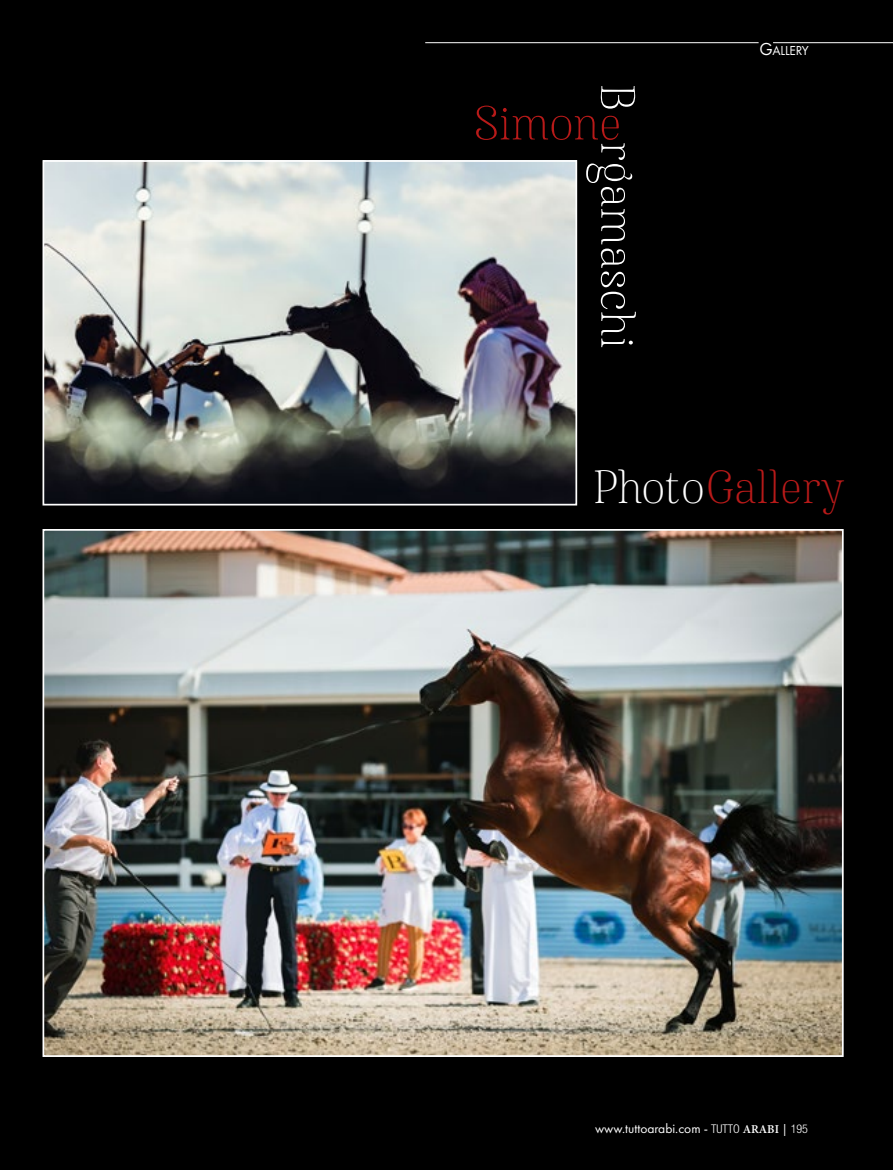
<style>
.page{position:relative;width:893px;height:1170px;background:#fff}
.page>*{position:absolute;margin:0;border:0;box-sizing:border-box;transform-origin:0 0}
.t1{font:50.55px "Famosa Thin Demo";color:#fff}
.t2{font:50.55px "Famosa Thin Demo";letter-spacing:-.01em;color:#b81a19}
.t3{font:49.2px "Famosa Thin Demo";color:#b81a19}
.t4{font:13.5px "Futura PT";color:#fff}
.s1{font-size:18px}
.s2{color:#fff}
.s3{font-family:"Helvetica Neue LT Std";font-weight:300;font-stretch:condensed;font-size:12px}
.s4{font-family:"Minion Pro";font-weight:600;font-size:12px}
.s5{font-size:12px}
</style>
<div class="page">
<div style="left:0;top:0;width:893px;height:1169px;background:#000"></div>
<img style="left:46px;top:532px;width:795px;height:521px">
<img style="left:46px;top:163px;width:528px;height:339px">
<div style="left:43px;top:160px;width:534px;height:345px;border:2px solid #fff"></div>
<hr style="left:773px;top:42px;width:120px;height:1px;background:#fff">
<hr style="left:425px;top:42px;width:334px;height:1px;background:#fff">
<h1 class="t1" style="left:638px;top:84px;width:29px;rotate:90deg">B</h1>
<h1 class="t2" style="left:474px;top:103px;width:149px">Simone</h1>
<h1 class="t1" style="left:638px;top:142px;width:209px;rotate:90deg">rgamaschi</h1>
<p class="t4" style="left:759px;top:43px;width:51px"><span class="s1">G</span>ALLERY</p>
<h2 class="t3" style="left:593px;top:467px;width:253px"><span class="s2">Photo</span>Gallery</h2>
<p class="t4" style="left:595px;top:1119px;width:214px">www.tuttoarabi.com - <span class="s3">TUTTO</span> <span class="s4">ARABI</span> <span class="s5">|</span> <span class="s3">195</span></p>
</div>
